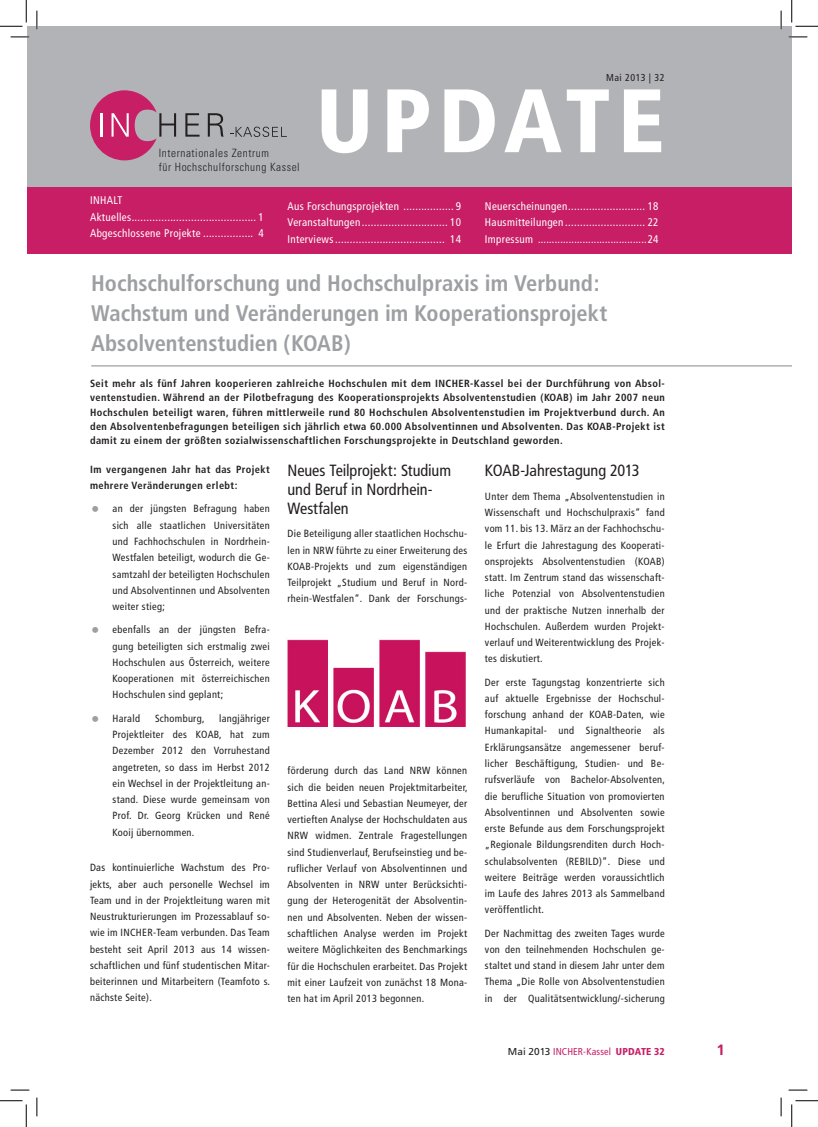
<style>
.page{position:relative;width:818px;height:1127px;background:#fff}
.page>*{position:absolute;margin:0;border:0;box-sizing:border-box;transform-origin:0 0}
.t1{font:900 condensed 89.88px "Frutiger";letter-spacing:.08em;color:#fff}
.t2{font:700 condensed 22.5px/30px "Frutiger";color:#9d9fa2}
.t3{font:condensed 16.25px/18.8px "Frutiger";letter-spacing:-.005em;color:#231f20}
.t4{font:700 15px "Frutiger";color:#c71e66}
.t5{font:300 condensed 11.38px/13.8px "Univers";letter-spacing:.05em;color:#231f20}
.t6{font:condensed 11.12px/16.9px "Frutiger";letter-spacing:.03em;color:#fff;text-align:justify}
.t7{font:condensed 10.38px/16.2px "Frutiger";letter-spacing:.03em;color:#231f20;text-align:justify}
.t8{font:700 condensed 10.38px/14.4px "Frutiger";letter-spacing:.04em;color:#231f20}
.t9{font:condensed 10px "Frutiger";letter-spacing:.015em;color:#c71e66}
.t10{font:condensed 10px "Frutiger";letter-spacing:.055em;color:#231f20}
.s1{font-stretch:normal;color:#231f20}
.s2{font-weight:900}
</style>
<div class="page">
<div style="left:27px;top:186px;width:764px;height:68px;background:#c71e66"></div>
<div style="left:27px;top:26px;width:764px;height:160px;background:#b2b3b7"></div>
<svg style="left:90px;top:90px;width:86px;height:70px"></svg>
<svg style="left:185px;top:113px;width:15px;height:24px"></svg>
<svg style="left:208px;top:113px;width:16px;height:24px"></svg>
<svg style="left:230px;top:127px;width:57px;height:10px"></svg>
<hr style="left:91px;top:365px;width:701px;height:1px;background:#9d9fa2">
<img style="left:287px;top:639px;width:179px;height:89px">
<svg style="left:11px;top:36px;width:18px;height:2px"></svg>
<svg style="left:788px;top:36px;width:19px;height:2px"></svg>
<svg style="left:11px;top:1089px;width:18px;height:1px"></svg>
<svg style="left:788px;top:1089px;width:19px;height:1px"></svg>
<svg style="left:36px;top:11px;width:2px;height:18px"></svg>
<svg style="left:36px;top:1097px;width:2px;height:18px"></svg>
<svg style="left:780px;top:11px;width:2px;height:18px"></svg>
<svg style="left:780px;top:1097px;width:2px;height:18px"></svg>
<svg style="left:0;top:0;width:27px;height:27px"></svg>
<svg style="left:0;top:1100px;width:27px;height:26px"></svg>
<svg style="left:791px;top:0;width:27px;height:27px"></svg>
<svg style="left:791px;top:1100px;width:27px;height:26px"></svg>
<p class="t5" style="left:159px;top:146px;width:142px">Internationales Zentrum<br>für Hochschulforschung Kassel</p>
<p class="t10" style="left:606px;top:71px;width:60px">Mai 2013 | 32</p>
<h1 class="t1" style="left:316px;top:67px;width:350px">UPDATE</h1>
<p class="t6" style="left:90px;top:191px;width:175px;text-align:left">INHALT<br>Aktuelles.......................................... 1<br>Abgeschlossene Projekte ................. 4</p>
<p class="t6" style="left:485px;top:197px;width:175px">Neuerscheinungen.......................... 18<br>Hausmitteilungen ........................... 22<br>Impressum .......................................24</p>
<p class="t6" style="left:287px;top:197px;width:175px">Aus Forschungsprojekten ................. 9<br>Veranstaltungen............................. 10<br>Interviews..................................... 14</p>
<h2 class="t2" style="left:91px;top:268px;width:517px">Hochschulforschung und Hochschulpraxis im Verbund:<br>Wachstum und Veränderungen im Kooperationsprojekt<br>Absolventenstudien (KOAB)</h2>
<p class="t8" style="left:90px;top:376px;width:576px;text-align:justify">Seit mehr als fünf Jahren kooperieren zahlreiche Hochschulen mit dem INCHER-Kassel bei der Durchführung von Absol&shy;ventenstudien. Während an der Pilotbefragung des Kooperationsprojekts Absolventenstudien (KOAB) im Jahr 2007 neun Hochschulen beteiligt waren, führen mittlerweile rund 80 Hochschulen Absolventenstudien im Projektverbund durch. An den Absolventenbefragungen beteiligen sich jährlich etwa 60.000 Absolventinnen und Absolventen. Das KOAB-Projekt ist damit zu einem der größten sozialwissenschaftlichen Forschungsprojekte in Deutschland geworden.</p>
<h3 class="t3" style="left:485px;top:461px;width:156px">KOAB-Jahrestagung 2013</h3>
<p class="t7" style="left:485px;top:488px;width:181px">Unter dem Thema „Absolventenstudien in Wissenschaft und Hochschulpraxis“ fand vom 11. bis 13. März an der Fachhochschu&shy;le Erfurt die Jahrestagung des Kooperati&shy;onsprojekts Absolventenstudien (KOAB) statt. Im Zentrum stand das wissenschaft&shy;liche Potenzial von Absolventenstudien und der praktische Nutzen innerhalb der Hochschulen. Außerdem wurden Projekt&shy;verlauf und Weiterentwicklung des Projek&shy;tes diskutiert.</p>
<p class="t7" style="left:485px;top:674px;width:182px">Der erste Tagungstag konzentrierte sich auf aktuelle Ergebnisse der Hochschul&shy;forschung anhand der KOAB-Daten, wie Humankapital- und Signaltheorie als Erklärungsansätze angemessener beruf&shy;licher Beschäftigung, Studien- und Be&shy;rufsverläufe von Bachelor-Absolventen, die berufliche Situation von promovierten Absolventinnen und Absolventen sowie erste Befunde aus dem Forschungsprojekt „Regionale Bildungsrenditen durch Hoch&shy;schulabsolventen (REBILD)“. Diese und weitere Beiträge werden voraussichtlich im Laufe des Jahres 2013 als Sammelband veröffentlicht.</p>
<p class="t7" style="left:485px;top:924px;width:181px">Der Nachmittag des zweiten Tages wurde von den teilnehmenden Hochschulen ge&shy;staltet und stand in diesem Jahr unter dem Thema „Die Rolle von Absolventenstudien in der Qualitätsentwicklung/-sicherung</p>
<h3 class="t3" style="left:287px;top:461px;width:165px">Neues Teilprojekt: Studium und Beruf in Nordrhein-<br>Westfalen</h3>
<p class="t7" style="left:287px;top:525px;width:181px">Die Beteiligung aller staatlichen Hochschu&shy;len in NRW führte zu einer Erweiterung des KOAB-Projekts und zum eigenständigen Teilprojekt „Studium und Beruf in Nord&shy;rhein-Westfalen“. Dank der Forschungs-</p>
<p class="t8" style="left:90px;top:461px;width:181px;line-height:16.2px">Im vergangenen Jahr hat das Projekt mehrere Veränderungen erlebt:</p>
<p class="t7" style="left:113px;top:500px;width:159px">an der jüngsten Befragung haben sich alle staatlichen Universitäten und Fachhochschulen in Nordrhein-Westfalen beteiligt, wodurch die Ge&shy;samtzahl der beteiligten Hochschulen und Absolventinnen und Absolventen weiter stieg;</p>
<p class="t7" style="left:113px;top:621px;width:159px">ebenfalls an der jüngsten Befra&shy;gung beteiligten sich erstmalig zwei Hochschulen aus Österreich, weitere Kooperationen mit österreichischen Hochschulen sind geplant;</p>
<p class="t7" style="left:113px;top:710px;width:29px">Harald</p>
<p class="t7" style="left:155px;top:710px;width:51px">Schomburg,</p>
<p class="t7" style="left:113px;top:710px;width:159px;text-indent:107px">langjähriger Projektleiter des KOAB, hat zum Dezember 2012 den Vorruhestand angetreten, so dass im Herbst 2012 ein Wechsel in der Projektleitung an&shy;stand. Diese wurde gemeinsam von Prof. Dr. Georg Krücken und René Kooij übernommen.</p>
<p class="t7" style="left:90px;top:859px;width:182px">Das kontinuierliche Wachstum des Pro&shy;jekts, aber auch personelle Wechsel im Team und in der Projektleitung waren mit Neustrukturierungen im Prozessablauf so&shy;wie im INCHER-Team verbunden. Das Team besteht seit April 2013 aus 14 wissen&shy;schaftlichen und fünf studentischen Mitar&shy;beiterinnen und Mitarbeitern (Teamfoto s. nächste Seite).</p>
<p class="t7" style="left:287px;top:762px;width:182px">förderung durch das Land NRW können sich die beiden neuen Projektmitarbeiter, Bettina Alesi und Sebastian Neumeyer, der vertieften Analyse der Hochschuldaten aus NRW widmen. Zentrale Fragestellungen sind Studienverlauf, Berufseinstieg und be&shy;ruflicher Verlauf von Absolventinnen und Absolventen in NRW unter Berücksichti&shy;gung der Heterogenität der Absolventin&shy;nen und Absolventen. Neben der wissen&shy;schaftlichen Analyse werden im Projekt weitere Möglichkeiten des Benchmarkings für die Hochschulen erarbeitet. Das Projekt mit einer Laufzeit von zunächst 18 Mona&shy;ten hat im April 2013 begonnen.</p>
<p class="t9" style="left:508px;top:1045px;width:158px"><span class="s1">Mai 2013</span> INCHER-Kassel <span class="s2">UPDATE 32</span></p>
<h3 class="t4" style="left:716px;top:1040px;width:10px">1</h3>
</div>
